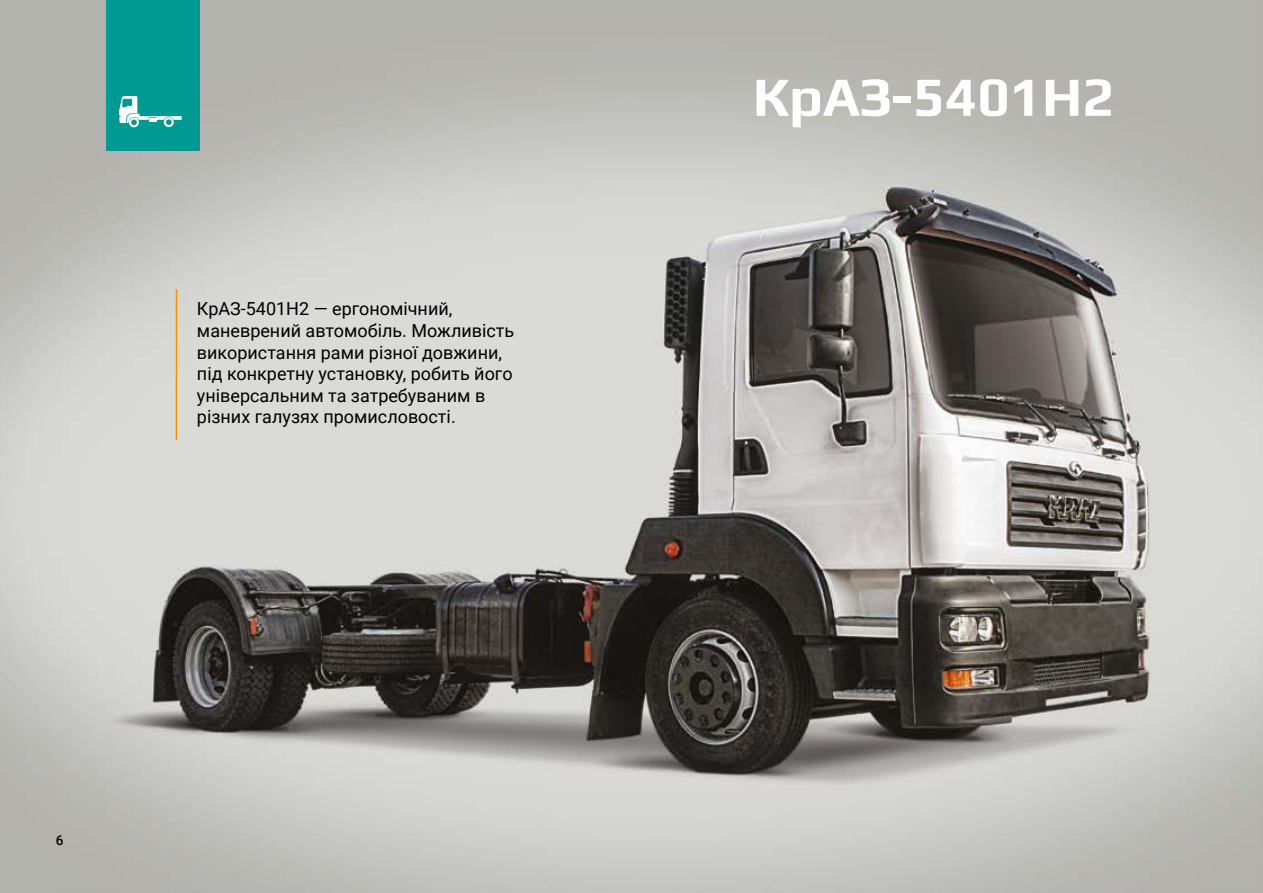
<style>
.page{position:relative;width:1263px;height:893px;background:#fff}
.page>*{position:absolute;margin:0;border:0;box-sizing:border-box;transform-origin:0 0}
.t1{font:700 55.5px "Play";color:#fff}
.t2{font:18px/21.6px "Roboto";color:#000}
.t3{font:500 13.5px "Roboto";color:#000}
</style>
<div class="page">
<img style="left:0;top:0;width:1263px;height:893px">
<div style="left:106px;top:0;width:94px;height:151px;background:#009a93"></div>
<svg style="left:119px;top:96px;width:63px;height:31px"></svg>
<hr style="left:176px;top:289px;width:1px;height:151px;background:#f39200">
<p class="t2" style="left:197px;top:298px;width:319px">КрАЗ-5401Н2 — ергономічний, маневрений автомобіль. Можливість використання рами різної довжини, під конкретну установку, робить його універсальним та затребуваним в різних галузях промисловості.</p>
<p class="t3" style="left:56px;top:831px;width:9px">6</p>
<h1 class="t1" style="left:753px;top:57px;width:363px">КрАЗ-5401Н2</h1>
</div>
